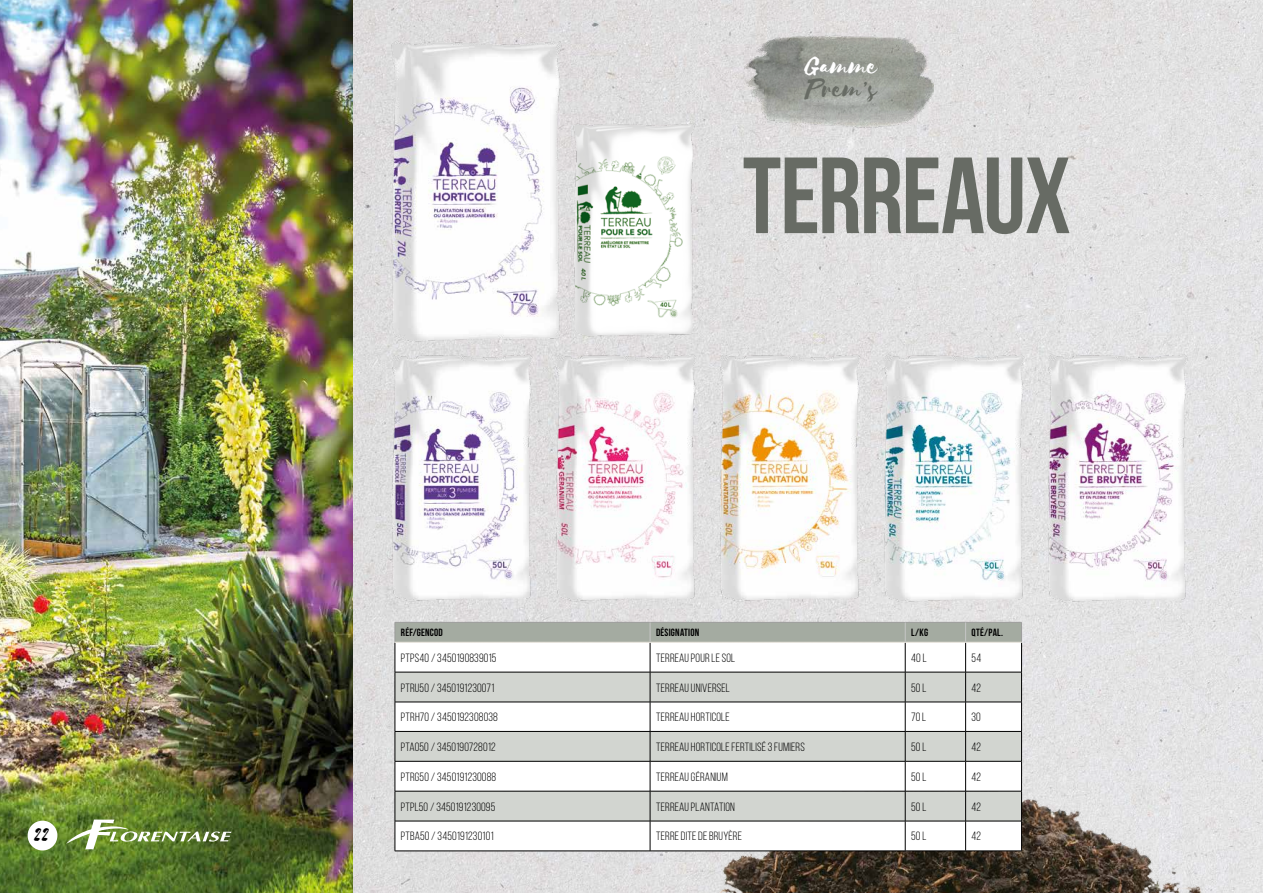
<style>
.page{position:relative;width:1263px;height:893px;background:#fff}
.page>*{position:absolute;margin:0;border:0;box-sizing:border-box;transform-origin:0 0}
.t1{font:700 108px "Bebas Neue";letter-spacing:-.015em;color:#676b64}
.t2{font:30px "Selima";color:#676b64}
.t3{font:30px "Selima";color:#fff}
.t4{font:22.95px "Selima";color:#000}
.t5{font:12px "Bebas Neue";letter-spacing:.015em;color:#000}
.t6{font:700 10.5px "Bebas Neue";letter-spacing:.02em;color:#000}
</style>
<div class="page">
<img style="left:352px;top:0;width:911px;height:893px">
<img style="left:651px;top:696px;width:612px;height:197px">
<img style="left:0;top:0;width:352px;height:893px">
<img style="left:713px;top:344px;width:154px;height:268px">
<img style="left:571px;top:114px;width:129px;height:230px">
<img style="left:877px;top:345px;width:154px;height:267px">
<img style="left:1041px;top:345px;width:154px;height:267px">
<img style="left:383px;top:28px;width:188px;height:326px">
<img style="left:385px;top:344px;width:154px;height:268px">
<img style="left:549px;top:344px;width:154px;height:268px">
<div style="left:743px;top:29px;width:198px;height:99px;background:#e0dfdf"></div>
<img style="left:743px;top:29px;width:191px;height:99px">
<svg style="left:396px;top:822px;width:625px;height:29px"></svg>
<svg style="left:396px;top:673px;width:625px;height:148px;fill:#d2d5d0"></svg>
<hr style="left:395px;top:672px;width:255px;height:1px;background:#000">
<hr style="left:395px;top:672px;width:1px;height:30px;background:#000">
<hr style="left:650px;top:672px;width:255px;height:1px;background:#000">
<hr style="left:650px;top:672px;width:1px;height:30px;background:#000">
<hr style="left:905px;top:672px;width:61px;height:1px;background:#000">
<hr style="left:905px;top:672px;width:1px;height:30px;background:#000">
<hr style="left:966px;top:672px;width:56px;height:1px;background:#000">
<hr style="left:965px;top:672px;width:1px;height:30px;background:#000">
<hr style="left:1021px;top:672px;width:1px;height:30px;background:#000">
<hr style="left:395px;top:702px;width:255px;height:1px;background:#000">
<hr style="left:650px;top:702px;width:255px;height:1px;background:#000">
<hr style="left:905px;top:702px;width:61px;height:1px;background:#000">
<hr style="left:966px;top:702px;width:56px;height:1px;background:#000">
<hr style="left:395px;top:731px;width:255px;height:1px;background:#000">
<svg style="left:395px;top:702px;width:1px;height:59px"></svg>
<hr style="left:650px;top:731px;width:255px;height:1px;background:#000">
<svg style="left:650px;top:702px;width:1px;height:59px"></svg>
<hr style="left:905px;top:731px;width:61px;height:1px;background:#000">
<svg style="left:905px;top:702px;width:1px;height:59px"></svg>
<hr style="left:966px;top:731px;width:56px;height:1px;background:#000">
<svg style="left:965px;top:702px;width:1px;height:59px"></svg>
<svg style="left:1021px;top:702px;width:1px;height:59px"></svg>
<hr style="left:395px;top:761px;width:255px;height:1px;background:#000">
<hr style="left:395px;top:761px;width:1px;height:30px;background:#000">
<hr style="left:650px;top:761px;width:255px;height:1px;background:#000">
<hr style="left:650px;top:761px;width:1px;height:30px;background:#000">
<hr style="left:905px;top:761px;width:61px;height:1px;background:#000">
<hr style="left:905px;top:761px;width:1px;height:30px;background:#000">
<hr style="left:966px;top:761px;width:56px;height:1px;background:#000">
<hr style="left:965px;top:761px;width:1px;height:30px;background:#000">
<hr style="left:1021px;top:761px;width:1px;height:30px;background:#000">
<hr style="left:395px;top:791px;width:255px;height:1px;background:#000">
<hr style="left:395px;top:791px;width:1px;height:30px;background:#000">
<hr style="left:650px;top:791px;width:255px;height:1px;background:#000">
<hr style="left:650px;top:791px;width:1px;height:30px;background:#000">
<hr style="left:905px;top:791px;width:61px;height:1px;background:#000">
<hr style="left:905px;top:791px;width:1px;height:30px;background:#000">
<hr style="left:966px;top:791px;width:56px;height:1px;background:#000">
<hr style="left:965px;top:791px;width:1px;height:30px;background:#000">
<hr style="left:1021px;top:791px;width:1px;height:30px;background:#000">
<hr style="left:395px;top:821px;width:255px;height:1px;background:#000">
<hr style="left:395px;top:821px;width:1px;height:30px;background:#000">
<hr style="left:395px;top:851px;width:255px;height:1px;background:#000">
<hr style="left:650px;top:821px;width:255px;height:1px;background:#000">
<hr style="left:650px;top:821px;width:1px;height:30px;background:#000">
<hr style="left:650px;top:851px;width:255px;height:1px;background:#000">
<hr style="left:905px;top:821px;width:61px;height:1px;background:#000">
<hr style="left:905px;top:821px;width:1px;height:30px;background:#000">
<hr style="left:905px;top:851px;width:61px;height:1px;background:#000">
<hr style="left:966px;top:821px;width:56px;height:1px;background:#000">
<hr style="left:965px;top:821px;width:1px;height:30px;background:#000">
<hr style="left:1021px;top:821px;width:1px;height:30px;background:#000">
<hr style="left:966px;top:851px;width:56px;height:1px;background:#000">
<svg style="left:395px;top:622px;width:627px;height:50px"></svg>
<svg style="left:66px;top:819px;width:166px;height:30px"></svg>
<div style="left:28px;top:821px;width:29px;height:29px;background:#fff;border-radius:50%"></div>
<h3 class="t4" style="left:34px;top:822px;width:16px">22</h3>
<h2 class="t3" style="left:806px;top:50px;width:73px">Gamme</h2>
<h2 class="t2" style="left:807px;top:73px;width:72px">Prem’s</h2>
<h1 class="t1" style="left:743px;top:137px;width:330px">TERREAUX</h1>
<p class="t6" style="left:401px;top:627px;width:43px">RÉF/GENCOD</p>
<p class="t6" style="left:656px;top:627px;width:45px">DÉSIGNATION</p>
<p class="t6" style="left:911px;top:627px;width:18px">L/KG</p>
<p class="t6" style="left:971px;top:627px;width:33px">QTÉ/PAL.</p>
<p class="t5" style="left:401px;top:651px;width:97px">PTPS40 / 3450190839015</p>
<p class="t5" style="left:656px;top:651px;width:81px">TERREAU POUR LE SOL</p>
<p class="t5" style="left:911px;top:651px;width:17px">40 L</p>
<p class="t5" style="left:971px;top:651px;width:11px">54</p>
<p class="t5" style="left:401px;top:681px;width:95px">PTRU50 / 3450191230071</p>
<p class="t5" style="left:656px;top:681px;width:75px">TERREAU UNIVERSEL</p>
<p class="t5" style="left:911px;top:681px;width:17px">50 L</p>
<p class="t5" style="left:971px;top:681px;width:11px">42</p>
<p class="t5" style="left:401px;top:711px;width:98px">PTRH70 / 3450192308038</p>
<p class="t5" style="left:656px;top:711px;width:75px">TERREAU HORTICOLE</p>
<p class="t5" style="left:911px;top:711px;width:17px">70 L</p>
<p class="t5" style="left:971px;top:711px;width:11px">30</p>
<p class="t5" style="left:401px;top:740px;width:96px">PTAO50 / 3450190728012</p>
<p class="t5" style="left:656px;top:740px;width:150px">TERREAU HORTICOLE FERTILISÉ 3 FUMIERS</p>
<p class="t5" style="left:911px;top:740px;width:17px">50 L</p>
<p class="t5" style="left:971px;top:740px;width:11px">42</p>
<p class="t5" style="left:401px;top:770px;width:97px">PTRG50 / 3450191230088</p>
<p class="t5" style="left:656px;top:770px;width:73px">TERREAU GÉRANIUM</p>
<p class="t5" style="left:911px;top:770px;width:17px">50 L</p>
<p class="t5" style="left:971px;top:770px;width:11px">42</p>
<p class="t5" style="left:401px;top:800px;width:96px">PTPL50 / 3450191230095</p>
<p class="t5" style="left:656px;top:800px;width:80px">TERREAU PLANTATION</p>
<p class="t5" style="left:911px;top:800px;width:17px">50 L</p>
<p class="t5" style="left:971px;top:800px;width:11px">42</p>
<p class="t5" style="left:401px;top:830px;width:94px">PTBA50 / 3450191230101</p>
<p class="t5" style="left:656px;top:830px;width:87px">TERRE DITE DE BRUYÈRE</p>
<p class="t5" style="left:911px;top:830px;width:17px">50 L</p>
<p class="t5" style="left:971px;top:830px;width:11px">42</p>
</div>
